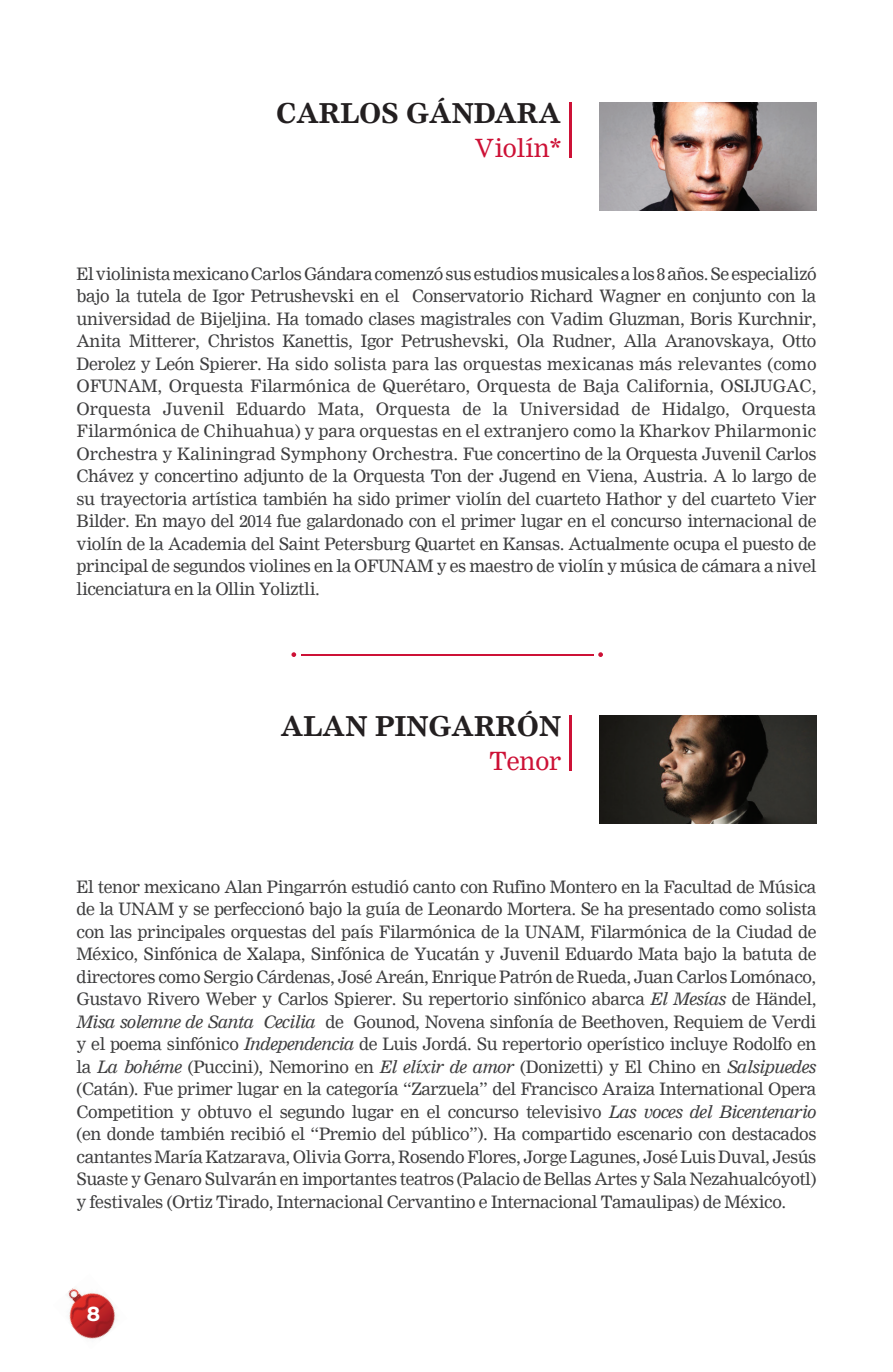
<style>
.page{position:relative;width:893px;height:1372px;background:#fff}
.page>*{position:absolute;margin:0;border:0;box-sizing:border-box;transform-origin:0 0}
.parrafo_2{font:700 27px "Nimrod";letter-spacing:-.01em;color:#231f20}
.parrafo_2-2{font:24.75px "Nimrod";letter-spacing:-.005em;color:#cd1136}
.t1{font:700 20.25px "Montserrat";color:#fff}
.parrafo_2-3{font:16.88px/22.5px "Nimrod";letter-spacing:-.025em;color:#3e3e3f;text-align:justify}
.s1{font-style:italic}
</style>
<div class="page">
<img style="left:68px;top:1288px;width:48px;height:51px">
<img style="left:599px;top:102px;width:217px;height:108px">
<img style="left:600px;top:715px;width:216px;height:108px">
<hr style="left:569px;top:102px;width:3px;height:55px;background:#cd1136">
<hr style="left:569px;top:715px;width:3px;height:55px;background:#cd1136">
<hr style="left:301px;top:654px;width:292px;height:1px;background:#cd1136">
<svg style="left:291px;top:652px;width:5px;height:5px"></svg>
<svg style="left:598px;top:652px;width:5px;height:5px"></svg>
<p class="parrafo_2" style="left:276px;top:97px;width:287px">CARLOS GÁNDARA</p>
<p class="parrafo_2-2" style="left:475px;top:133px;width:88px">Violín*</p>
<p class="parrafo_2-3" style="left:77px;top:262px;width:741px">El violinista mexicano Carlos Gándara comenzó sus estudios musicales a los 8 años. Se especializó bajo la tutela de Igor Petrushevski en el Conservatorio Richard Wagner en conjunto con la universidad de Bijeljina. Ha tomado clases magistrales con Vadim Gluzman, Boris Kurchnir, Anita Mitterer, Christos Kanettis, Igor Petrushevski, Ola Rudner, Alla Aranovskaya, Otto Derolez y León Spierer. Ha sido solista para las orquestas mexicanas más relevantes (como OFUNAM, Orquesta Filarmónica de Querétaro, Orquesta de Baja California, OSIJUGAC, Orquesta Juvenil Eduardo Mata, Orquesta de la Universidad de Hidalgo, Orquesta Filarmónica de Chihuahua) y para orquestas en el extranjero como la Kharkov Philarmonic Orchestra y Kaliningrad Symphony Orchestra. Fue concertino de la Orquesta Juvenil Carlos Chávez y concertino adjunto de la Orquesta Ton der Jugend en Viena, Austria. A lo largo de su trayectoria artística también ha sido primer violín del cuarteto Hathor y del cuarteto Vier Bilder. En mayo del 2014 fue galardonado con el primer lugar en el concurso internacional de violín de la Academia del Saint Petersburg Quartet en Kansas. Actualmente ocupa el puesto de principal de segundos violines en la OFUNAM y es maestro de violín y música de cámara a nivel licenciatura en la Ollin Yoliztli.</p>
<p class="parrafo_2" style="left:281px;top:710px;width:282px">ALAN PINGARRÓN</p>
<p class="parrafo_2-2" style="left:490px;top:745px;width:73px">Tenor</p>
<p class="parrafo_2-3" style="left:77px;top:875px;width:741px">El tenor mexicano Alan Pingarrón estudió canto con Rufino Montero en la Facultad de Música de la UNAM y se perfeccionó bajo la guía de Leonardo Mortera. Se ha presentado como solista con las principales orquestas del país Filarmónica de la UNAM, Filarmónica de la Ciudad de México, Sinfónica de Xalapa, Sinfónica de Yucatán y Juvenil Eduardo Mata bajo la batuta de directores como Sergio Cárdenas, José Areán, Enrique Patrón de Rueda, Juan Carlos Lomónaco, Gustavo Rivero Weber y Carlos Spierer. Su repertorio sinfónico abarca <span class="s1">El Mesías</span> de Händel, <span class="s1">Misa solemne de Santa Cecilia</span> de Gounod, Novena sinfonía de Beethoven, Requiem de Verdi y el poema sinfónico <span class="s1">Independencia</span> de Luis Jordá. Su repertorio operístico incluye Rodolfo en la <span class="s1">La bohéme</span> (Puccini), Nemorino en <span class="s1">El elíxir de amor</span> (Donizetti) y El Chino en <span class="s1">Salsipuedes </span>(Catán). Fue primer lugar en la categoría “Zarzuela” del Francisco Araiza International Opera Competition y obtuvo el segundo lugar en el concurso televisivo <span class="s1">Las voces del Bicentenario </span>(en donde también recibió el “Premio del público”). Ha compartido escenario con destacados cantantes María Katzarava, Olivia Gorra, Rosendo Flores, Jorge Lagunes, José Luis Duval, Jesús Suaste y Genaro Sulvarán en importantes teatros (Palacio de Bellas Artes y Sala Nezahualcóyotl) y festivales (Ortiz Tirado, Internacional Cervantino e Internacional Tamaulipas) de México.</p>
<p class="t1" style="left:87px;top:1298px;width:15px">8</p>
</div>
